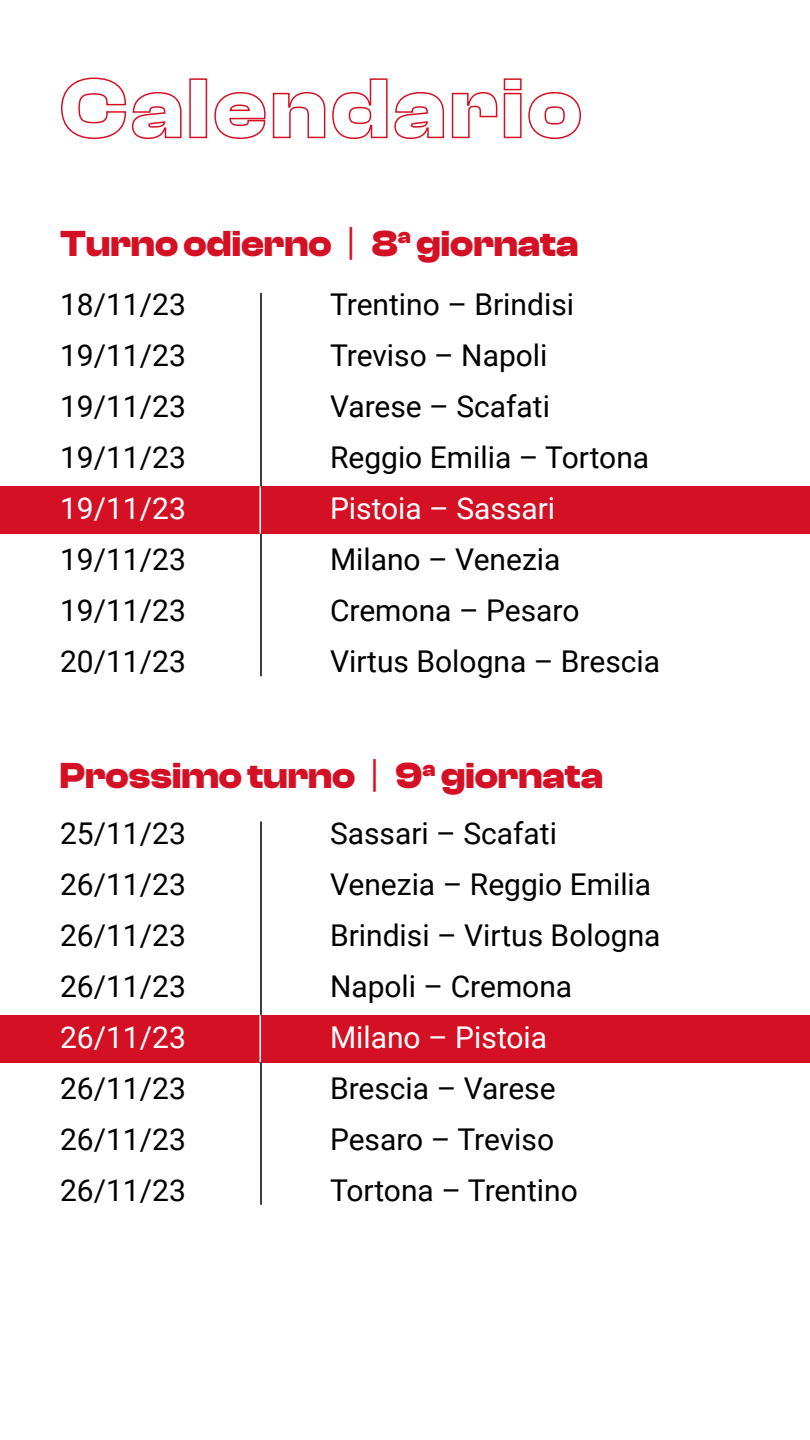
<style>
.page{position:relative;width:810px;height:1440px;background:#fff}
.page>*{position:absolute;margin:0;border:0;box-sizing:border-box;transform-origin:0 0}
.t1{font:700 37.5px "Clash Display";color:#d41124}
.t2{font:30px "Roboto";color:#000}
.t3{font:30px "Roboto";color:#fff}
.s1{font-weight:400}
</style>
<div class="page">
<div style="left:0;top:486px;width:810px;height:48px;background:#d41124"></div>
<div style="left:0;top:1015px;width:810px;height:47px;background:#d41124"></div>
<svg style="left:61px;top:77px;width:121px;height:62px"></svg>
<div style="left:189px;top:78px;width:18px;height:60px;border:2px solid #d41124"></div>
<svg style="left:214px;top:92px;width:52px;height:47px"></svg>
<svg style="left:272px;top:92px;width:54px;height:47px"></svg>
<svg style="left:332px;top:78px;width:56px;height:61px"></svg>
<svg style="left:394px;top:92px;width:51px;height:47px"></svg>
<svg style="left:451px;top:78px;width:71px;height:61px"></svg>
<svg style="left:528px;top:92px;width:53px;height:47px"></svg>
<hr style="left:260px;top:293px;width:2px;height:193px;background:#000">
<hr style="left:260px;top:821px;width:2px;height:194px;background:#000">
<hr style="left:260px;top:534px;width:2px;height:142px;background:#000">
<hr style="left:260px;top:1062px;width:2px;height:143px;background:#000">
<hr style="left:260px;top:486px;width:1px;height:48px;background:#fff">
<hr style="left:260px;top:1015px;width:1px;height:47px;background:#fff">
<p class="t1" style="left:60px;top:222px;width:520px">Turno odierno <span class="s1">|</span> 8<sup>a</sup> giornata</p>
<p class="t2" style="left:60px;top:284px;width:127px">18/11/23</p>
<p class="t2" style="left:330px;top:284px;width:246px">Trentino – Brindisi</p>
<p class="t2" style="left:60px;top:335px;width:127px">19/11/23</p>
<p class="t2" style="left:330px;top:335px;width:219px">Treviso – Napoli</p>
<p class="t2" style="left:60px;top:386px;width:127px">19/11/23</p>
<p class="t2" style="left:330px;top:386px;width:222px">Varese – Scafati</p>
<p class="t2" style="left:60px;top:437px;width:127px">19/11/23</p>
<p class="t2" style="left:330px;top:437px;width:321px">Reggio Emilia – Tortona</p>
<p class="t3" style="left:60px;top:488px;width:127px">19/11/23</p>
<p class="t3" style="left:330px;top:488px;width:227px">Pistoia – Sassari</p>
<p class="t2" style="left:60px;top:539px;width:127px">19/11/23</p>
<p class="t2" style="left:330px;top:539px;width:232px">Milano – Venezia</p>
<p class="t2" style="left:60px;top:590px;width:127px">19/11/23</p>
<p class="t2" style="left:330px;top:590px;width:251px">Cremona – Pesaro</p>
<p class="t2" style="left:60px;top:641px;width:127px">20/11/23</p>
<p class="t2" style="left:330px;top:641px;width:332px">Virtus Bologna – Brescia</p>
<p class="t1" style="left:60px;top:755px;width:545px">Prossimo turno <span class="s1">|</span> 9<sup>a</sup> giornata</p>
<p class="t2" style="left:60px;top:812px;width:127px">25/11/23</p>
<p class="t2" style="left:330px;top:812px;width:229px">Sassari – Scafati</p>
<p class="t2" style="left:60px;top:863px;width:127px">26/11/23</p>
<p class="t2" style="left:330px;top:863px;width:323px">Venezia – Reggio Emilia</p>
<p class="t2" style="left:60px;top:914px;width:127px">26/11/23</p>
<p class="t2" style="left:330px;top:914px;width:332px">Brindisi – Virtus Bologna</p>
<p class="t2" style="left:60px;top:965px;width:127px">26/11/23</p>
<p class="t2" style="left:330px;top:965px;width:244px">Napoli – Cremona</p>
<p class="t3" style="left:60px;top:1016px;width:127px">26/11/23</p>
<p class="t3" style="left:330px;top:1016px;width:219px">Milano – Pistoia</p>
<p class="t2" style="left:60px;top:1067px;width:127px">26/11/23</p>
<p class="t2" style="left:330px;top:1067px;width:227px">Brescia – Varese</p>
<p class="t2" style="left:60px;top:1118px;width:127px">26/11/23</p>
<p class="t2" style="left:330px;top:1118px;width:226px">Pesaro – Treviso</p>
<p class="t2" style="left:60px;top:1169px;width:127px">26/11/23</p>
<p class="t2" style="left:330px;top:1169px;width:249px">Tortona – Trentino</p>
</div>
